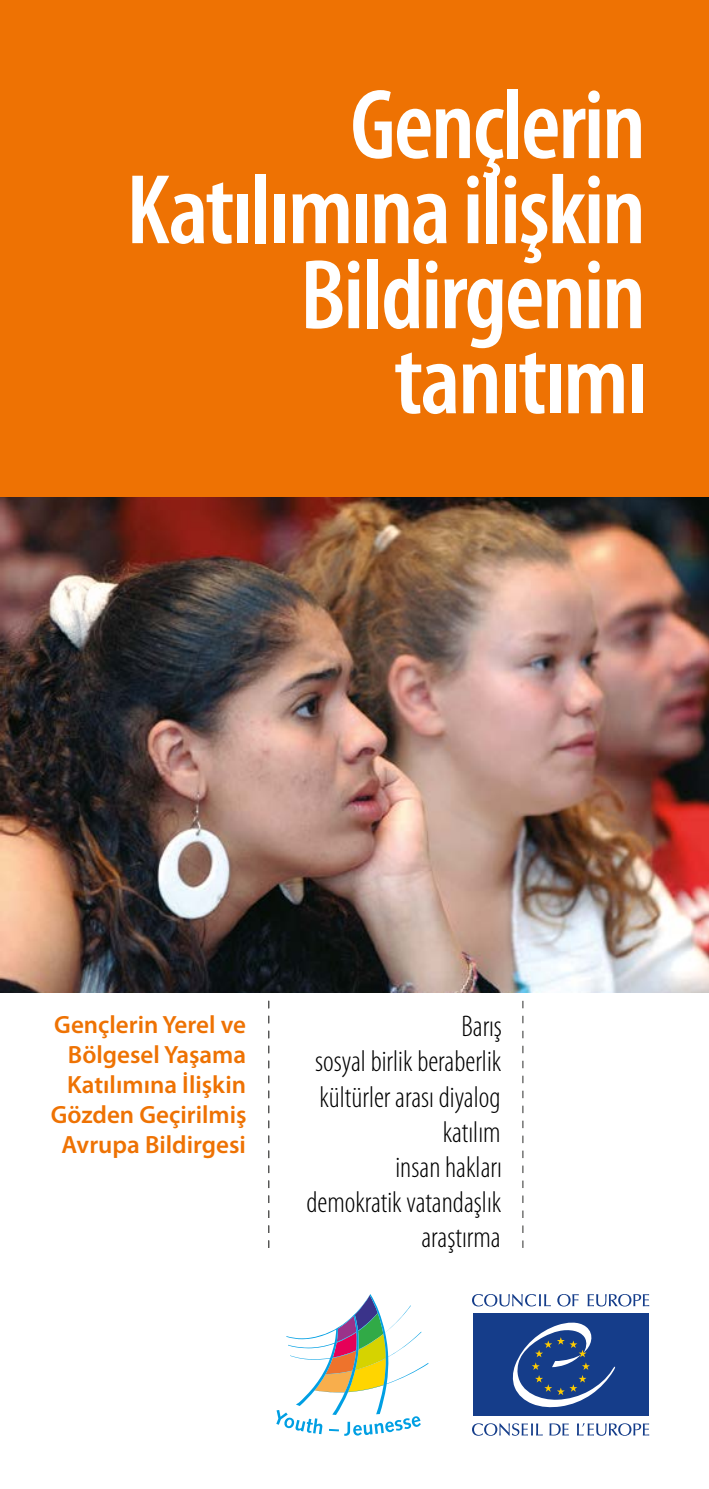
<style>
.page{position:relative;width:709px;height:1489px;background:#fff}
.page>*{position:absolute;margin:0;border:0;box-sizing:border-box;transform-origin:0 0}
.t1{font:600 condensed 100px/85px "Myriad Pro";letter-spacing:-.02em;color:#fff;text-align:right}
.t2{font:300 condensed 30px/35px "Myriad Pro";color:#000;text-align:right}
.t3{font:600 25px/30px "Myriad Pro";color:#ee7203;text-align:right}
</style>
<div class="page">
<svg style="left:522px;top:1000px;width:1px;height:247px"></svg>
<svg style="left:268px;top:1000px;width:1px;height:247px"></svg>
<img style="left:0;top:496px;width:709px;height:496px">
<div style="left:0;top:0;width:709px;height:496px;background:#ee7203"></div>
<svg style="left:557px;top:1294px;width:22px;height:12px"></svg>
<svg style="left:587px;top:1294px;width:62px;height:12px"></svg>
<svg style="left:472px;top:1294px;width:79px;height:12px"></svg>
<svg style="left:577px;top:1423px;width:72px;height:12px"></svg>
<svg style="left:549px;top:1423px;width:20px;height:12px"></svg>
<svg style="left:472px;top:1423px;width:71px;height:12px"></svg>
<div style="left:473px;top:1313px;width:175px;height:102px;background:#153d8a"></div>
<svg style="left:512px;top:1322px;width:103px;height:85px"></svg>
<svg style="left:276px;top:1294px;width:152px;height:141px"></svg>
<h1 class="t1" style="left:126px;top:81px;width:522px">Gençlerin<br>Katılımına ilişkin<br>Bildirgenin tanıtımı</h1>
<p class="t3" style="left:51px;top:1008px;width:197px">Gençlerin Yerel ve<br>Bölgesel Yaşama<br>Katılımına İlişkin<br>Gözden Geçirilmiş<br>Avrupa Bildirgesi</p>
<p class="t2" style="left:306px;top:1008px;width:197px">Barış<br>sosyal birlik beraberlik kültürler arası diyalog katılım<br>insan hakları demokratik vatandaşlık araştırma</p>
</div>
